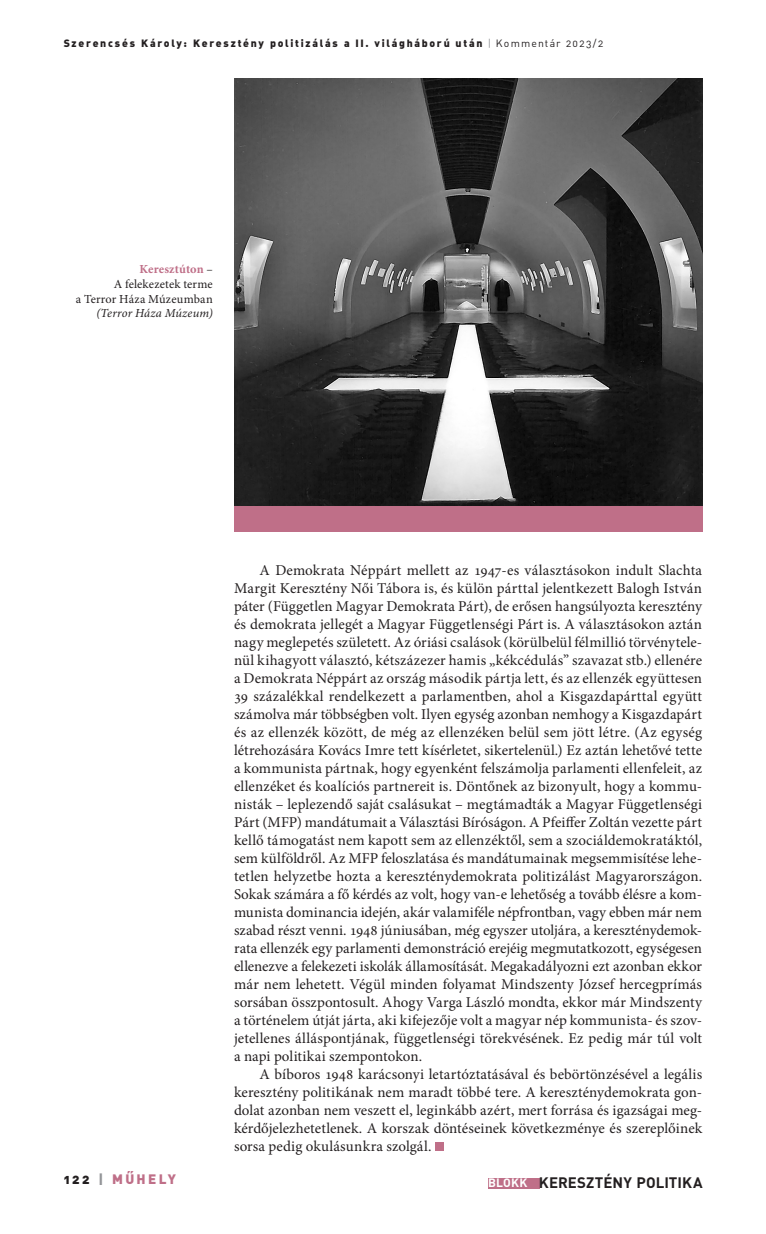
<style>
.page{position:relative;width:766px;height:1234px;background:#fff}
.page>*{position:absolute;margin:0;border:0;box-sizing:border-box;transform-origin:0 0}
._9_-_kenyér_2_---_10{font:15px/18px "Minion Pro";letter-spacing:.005em;color:#231f20}
.t1{font:700 15px "DIN Alt PFL";letter-spacing:.05em;color:#231f20}
.t2{font:13.5px "DIN Alt Blk PFL";letter-spacing:.2em;color:#bf6f88}
._1000_-_képaláírás{font:12.3px/14.7px "Minion Pro";letter-spacing:.005em;color:#231f20;text-align:right}
._1000_-_képaláírás-2{font:italic 12.3px "Minion Pro";letter-spacing:.02em;color:#231f20}
.t3{font:10.5px "DIN Alt Blk PFL";letter-spacing:.175em;color:#231f20}
.s1{font-family:"DIN Alt PFL";color:#939598}
.s2{font-family:"DIN Alt PFL"}
.s3{font-weight:700;color:#bf6f88}
.s4{color:#231f20}
.s5{color:#939598}
.s6{font-size:12px;color:#fff}
</style>
<div class="page">
<div style="left:488px;top:1177px;width:52px;height:10px;background:#bf6f88"></div>
<div style="left:434px;top:1142px;width:9px;height:8px;background:#bf6f88"></div>
<img style="left:234px;top:79px;width:468px;height:426px">
<div style="left:234px;top:505px;width:468px;height:26px;background:#bf6f88"></div>
<p class="t3" style="left:64px;top:36px;width:540px">Szerencsés Károly: Keresztény politizálás a II. világháború után <span class="s1">|</span> <span class="s2">Kommentár 2023/2</span></p>
<p class="_1000_-_képaláírás" style="left:76px;top:262px;width:138px"><span class="s3">Keresztúton</span> –<br>A felekezetek terme<br>a Terror Háza Múzeumban</p>
<p class="_1000_-_képaláírás-2" style="left:96px;top:305px;width:118px">(Terror Háza Múzeum)</p>
<p class="t2" style="left:64px;top:1169px;width:113px"><span class="s4">122</span> <span class="s5">|</span> MŰHELY</p>
<p class="_9_-_kenyér_2_---_10" style="left:234px;top:561px;width:470px;text-indent:26px">A Demokrata Néppárt mellett az 1947-es választásokon indult Slachta Margit Keresztény Női Tábora is, és külön párttal jelentkezett Balogh István páter (Független Magyar Demokrata Párt), de erősen hangsúlyozta keresztény és demokrata jellegét a Magyar Függetlenségi Párt is. A választásokon aztán nagy meglepetés született. Az óriási csalások (körülbelül félmillió törvénytele&shy;nül kihagyott választó, kétszázezer hamis „kékcédulás” szavazat stb.) ellenére a Demokrata Néppárt az ország második pártja lett, és az ellenzék együttesen 39 százalékkal rendelkezett a parlamentben, ahol a Kisgazdapárttal együtt számolva már többségben volt. Ilyen egység azonban nemhogy a Kisgazdapárt és az ellenzék között, de még az ellenzéken belül sem jött létre. (Az egység létrehozására Kovács Imre tett kísérletet, sikertelenül.) Ez aztán lehetővé tette a kommunista pártnak, hogy egyenként felszámolja parlamenti ellenfeleit, az ellenzéket és koalíciós partnereit is. Döntőnek az bizonyult, hogy a kommu&shy;nisták – leplezendő saját csalásukat – megtámadták a Magyar Függetlenségi Párt (MFP) mandátumait a Választási Bíróságon. A Pfeiffer Zoltán vezette párt kellő támogatást nem kapott sem az ellenzéktől, sem a szociáldemokratáktól, sem külföldről. Az MFP feloszlatása és mandátumainak megsemmisítése lehe&shy;tetlen helyzetbe hozta a kereszténydemokrata politizálást Magyarországon.<br>Sokak számára a fő kérdés az volt, hogy van-e lehetőség a tovább élésre a kom&shy;munista dominancia idején, akár valamiféle népfrontban, vagy ebben már nem szabad részt venni. 1948 júniusában, még egyszer utoljára, a kereszténydemok&shy;rata ellenzék egy parlamenti demonstráció erejéig megmutatkozott, egységesen ellenezve a felekezeti iskolák államosítását. Megakadályozni ezt azonban ekkor már nem lehetett. Végül minden folyamat Mindszenty József hercegprímás sorsában összpontosult. Ahogy Varga László mondta, ekkor már Mindszenty a történelem útját járta, aki kifejezője volt a magyar nép kommunista- és szov&shy;jetellenes álláspontjának, függetlenségi törekvésének. Ez pedig már túl volt a napi politikai szempontokon.</p>
<p class="_9_-_kenyér_2_---_10" style="left:234px;top:1065px;width:470px;text-align:justify;text-indent:26px">A bíboros 1948 karácsonyi letartóztatásával és bebörtönzésével a legális keresztény politikának nem maradt többé tere. A kereszténydemokrata gon&shy;dolat azonban nem veszett el, leginkább azért, mert forrása és igazságai meg&shy;kérdőjelezhetetlenek. A korszak döntéseinek következménye és szereplőinek sorsa pedig okulásunkra szolgál.</p>
<p class="t1" style="left:488px;top:1172px;width:215px"><span class="s6">BLOKK</span> KERESZTÉNY POLITIKA</p>
</div>
